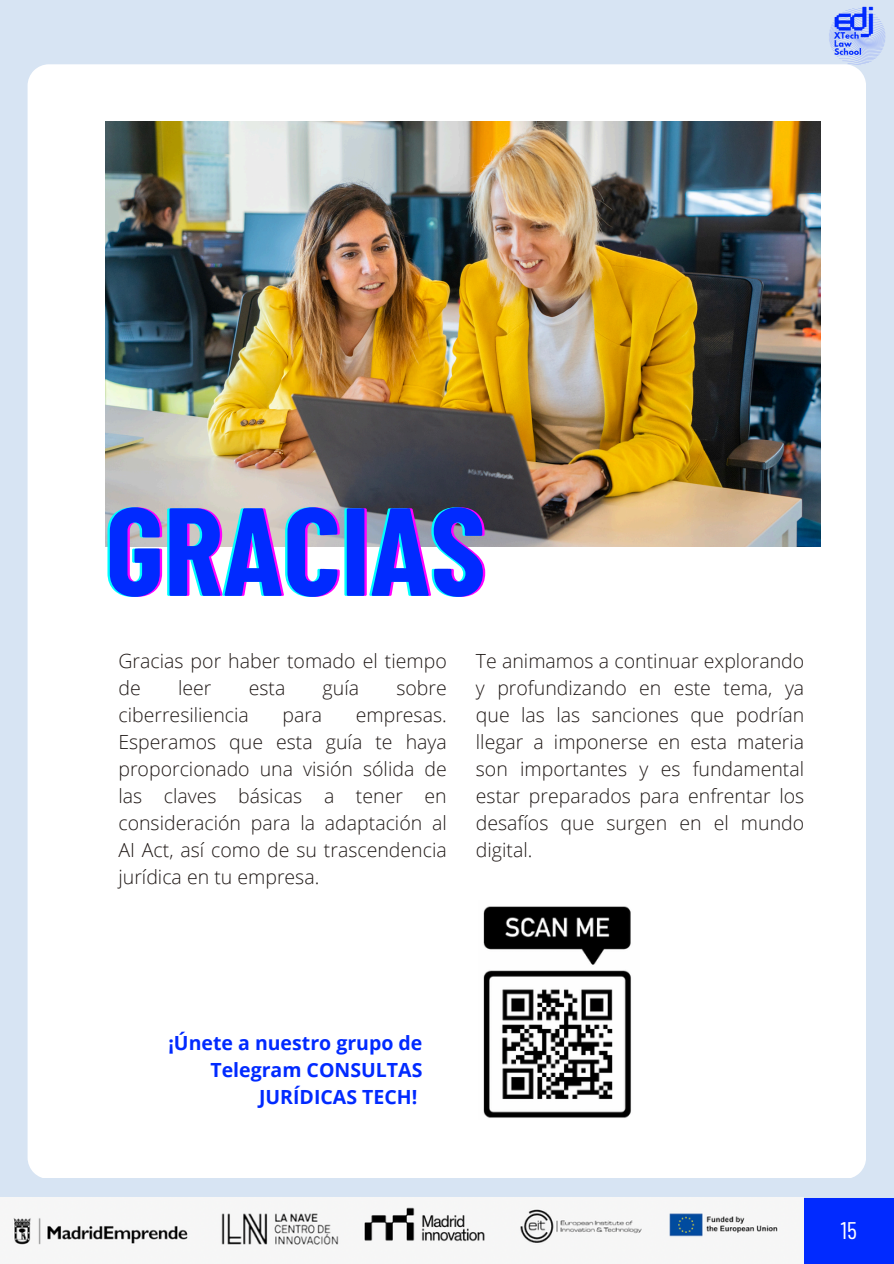
<style>
.page{position:relative;width:894px;height:1264px;background:#fff}
.page>*{position:absolute;margin:0;border:0;box-sizing:border-box;transform-origin:0 0}
.t1{font:700 124.95px "Barlow Condensed";color:#0ff}
.t2{font:24px "Barlow Condensed";color:#fff}
.t3{font:300 19.5px/27px "Open Sans";color:#201917;text-align:justify}
.t4{font:700 19.5px/27px "Open Sans";color:#012aff;text-align:right}
</style>
<div class="page">
<div style="left:0;top:0;width:893px;height:1263px;background:#d7e4f3"></div>
<div style="left:28px;top:64px;width:837px;height:1113px;background:#fff"></div>
<img style="left:0;top:1197px;width:803px;height:65px">
<img style="left:820px;top:6px;width:66px;height:67px">
<div style="left:804px;top:1197px;width:89px;height:66px;background:#012aff"></div>
<img style="left:105px;top:121px;width:715px;height:425px">
<img style="left:478px;top:900px;width:161px;height:219px">
<h1 class="t1" style="left:103px;top:471px;width:381px">GRACIAS</h1>
<p class="t3" style="left:118px;top:646px;width:330px">Gracias por haber tomado el tiempo de</p>
<p class="t3" style="left:178px;top:673px;width:35px">leer</p>
<p class="t3" style="left:249px;top:673px;width:38px">esta</p>
<p class="t3" style="left:322px;top:673px;width:38px">guía</p>
<p class="t3" style="left:396px;top:673px;width:52px">sobre</p>
<p class="t3" style="left:118px;top:700px;width:132px">ciberresiliencia</p>
<p class="t3" style="left:282px;top:700px;width:41px">para</p>
<p class="t3" style="left:118px;top:700px;width:330px;text-indent:237px">empresas.<br>Esperamos que esta guía te haya proporcionado una visión sólida de las claves básicas a tener en consideración para la adaptación al AI Act, así como de su trascendencia jurídica en tu empresa.</p>
<p class="t3" style="left:476px;top:646px;width:330px">Te animamos a continuar explorando y profundizando en este tema, ya que las las sanciones que podrían llegar a imponerse en esta materia son importantes y es fundamental estar preparados para enfrentar los desafíos que surgen en el mundo digital.</p>
<p class="t4" style="left:168px;top:1028px;width:255px">¡Únete a nuestro grupo de<br>Telegram CONSULTAS<br>JURÍDICAS TECH!</p>
<p class="t2" style="left:840px;top:1215px;width:17px">15</p>
</div>
